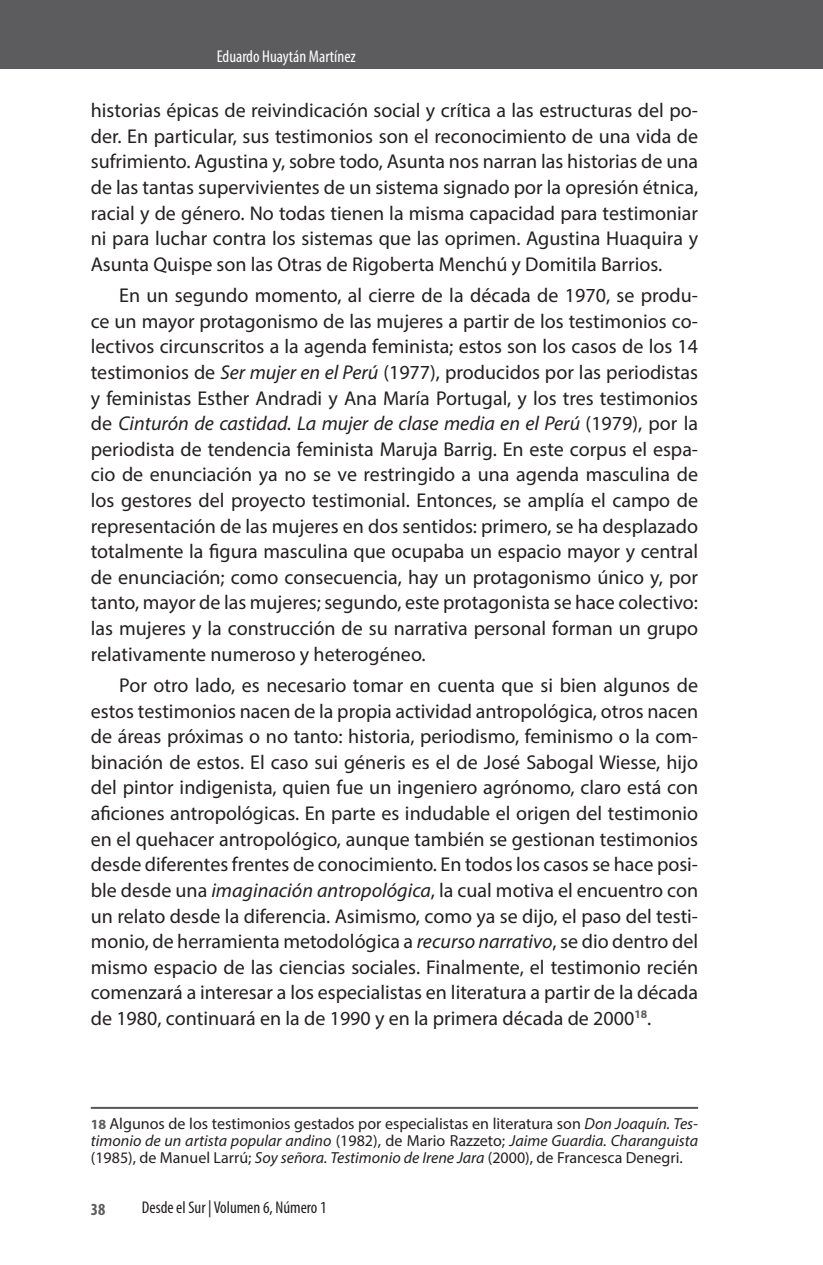
<style>
.page{position:relative;width:823px;height:1265px;background:#fff}
.page>*{position:absolute;margin:0;border:0;box-sizing:border-box;transform-origin:0 0}
.PARRAFOS{font:20px/25.6px "Myriad Pro";color:#231f20;text-align:justify}
.PARRAFO_LAST{font:20px/25.6px "Myriad Pro";color:#231f20;text-align:justify}
.t1{font:condensed 17px "Myriad Pro";color:#231f20}
.PARRAFOS-2{font:condensed 17px "Myriad Pro";color:#fff}
.t2{font:700 condensed 17px "Myriad Pro";color:#5c5c5f}
.NOTA_AL_PIE_SIN_RAYA{font:16px/17px "Myriad Pro";color:#231f20;text-align:justify}
.s1{font-style:italic}
.s2{font-weight:700;font-size:14px;color:#5c5c5f}
</style>
<div class="page">
<div style="left:0;top:0;width:822px;height:68px;background:#5c5c5f"></div>
<hr style="left:91px;top:1106px;width:606px;height:2px;background:#57585a">
<p class="PARRAFOS-2" style="left:217px;top:46px;width:140px">Eduardo Huaytán Martínez</p>
<p class="PARRAFOS" style="left:91px;top:97px;width:608px">historias épicas de reivindicación social y crítica a las estructuras del po&shy;der. En particular, sus testimonios son el reconocimiento de una vida de sufrimiento. Agustina y, sobre todo, Asunta nos narran las historias de una de las tantas supervivientes de un sistema signado por la opresión étnica, racial y de género. No todas tienen la misma capacidad para testimoniar ni para luchar contra los sistemas que las oprimen. Agustina Huaquira y Asunta Quispe son las Otras de Rigoberta Menchú y Domitila Barrios.</p>
<p class="PARRAFOS" style="left:91px;top:282px;width:608px;text-indent:28px">En un segundo momento, al cierre de la década de 1970, se produ&shy;ce un mayor protagonismo de las mujeres a partir de los testimonios co&shy;lectivos circunscritos a la agenda feminista; estos son los casos de los 14 testimonios de <span class="s1">Ser mujer en el Perú</span> (1977), producidos por las periodistas y feministas Esther Andradi y Ana María Portugal, y los tres testimonios de <span class="s1">Cinturón de castidad. La mujer de clase media en el Perú</span> (1979), por la periodista de tendencia feminista Maruja Barrig. En este corpus el espa&shy;cio de enunciación ya no se ve restringido a una agenda masculina de los gestores del proyecto testimonial. Entonces, se amplía el campo de representación de las mujeres en dos sentidos: primero, se ha desplazado totalmente la figura masculina que ocupaba un espacio mayor y central de enunciación; como consecuencia, hay un protagonismo único y, por tanto, mayor de las mujeres; segundo, este protagonista se hace colectivo: las mujeres y la construcción de su narrativa personal forman un grupo relativamente numeroso y heterogéneo.</p>
<p class="PARRAFO_LAST" style="left:91px;top:672px;width:608px;text-indent:28px">Por otro lado, es necesario tomar en cuenta que si bien algunos de estos testimonios nacen de la propia actividad antropológica, otros nacen de áreas próximas o no tanto: historia, periodismo, feminismo o la com&shy;binación de estos. El caso sui géneris es el de José Sabogal Wiesse, hijo del pintor indigenista, quien fue un ingeniero agrónomo, claro está con aficiones antropológicas. En parte es indudable el origen del testimonio en el quehacer antropológico, aunque también se gestionan testimonios desde diferentes frentes de conocimiento. En todos los casos se hace posi&shy;ble desde una <span class="s1">imaginación antropológica</span>, la cual motiva el encuentro con un relato desde la diferencia. Asimismo, como ya se dijo, el paso del testi&shy;monio, de herramienta metodológica a <span class="s1">recurso narrativo</span>, se dio dentro del mismo espacio de las ciencias sociales. Finalmente, el testimonio recién comenzará a interesar a los especialistas en literatura a partir de la década de 1980, continuará en la de 1990 y en la primera década de 2000<sup>18</sup>.</p>
<p class="NOTA_AL_PIE_SIN_RAYA" style="left:91px;top:1114px;width:608px"><span class="s2">18</span> Algunos de los testimonios gestados por especialistas en literatura son <span class="s1">Don Joaquín. Tes&shy;timonio de un artista popular andino</span> (1982), de Mario Razzeto; <span class="s1">Jaime Guardia. Charanguista </span>(1985), de Manuel Larrú; <span class="s1">Soy señora. Testimonio de Irene Jara</span> (2000), de Francesca Denegri.</p>
<p class="t2" style="left:91px;top:1198px;width:16px">38</p>
<p class="t1" style="left:142px;top:1196px;width:186px">Desde el Sur | Volumen 6, Número 1</p>
</div>
